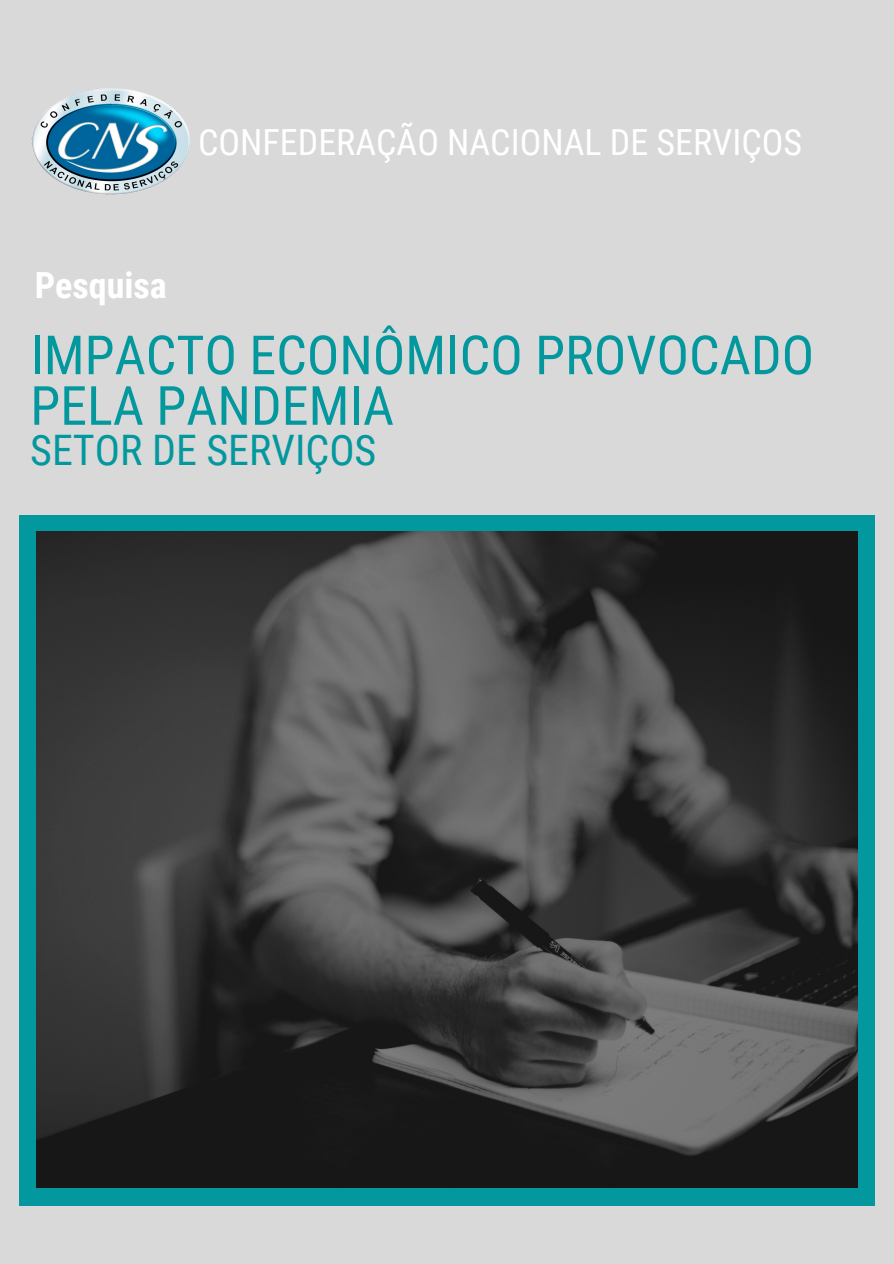
<style>
.page{position:relative;width:894px;height:1264px;background:#fff}
.page>*{position:absolute;margin:0;border:0;box-sizing:border-box;transform-origin:0 0}
.t1{font:54px/50.6px "Roboto Condensed";color:#03989e}
.t2{font:42px "Roboto Condensed";color:#03989e}
.t3{font:36px "Roboto Condensed";color:#fff}
.t4{font:700 36px "Roboto Condensed";color:#fff}
</style>
<div class="page">
<div style="left:0;top:0;width:893px;height:1263px;background:#d9d9d9"></div>
<img style="left:31px;top:88px;width:159px;height:107px">
<div style="left:19px;top:515px;width:855px;height:690px;background:#03989e"></div>
<img style="left:37px;top:531px;width:820px;height:656px">
<p class="t3" style="left:198px;top:121px;width:605px">CONFEDERAÇÃO NACIONAL DE SERVIÇOS</p>
<p class="t4" style="left:35px;top:264px;width:134px">Pesquisa</p>
<p class="t1" style="left:30px;top:330px;width:785px">IMPACTO ECONÔMICO PROVOCADO<br>PELA PANDEMIA</p>
<p class="t2" style="left:30px;top:426px;width:347px">SETOR DE SERVIÇOS</p>
</div>
